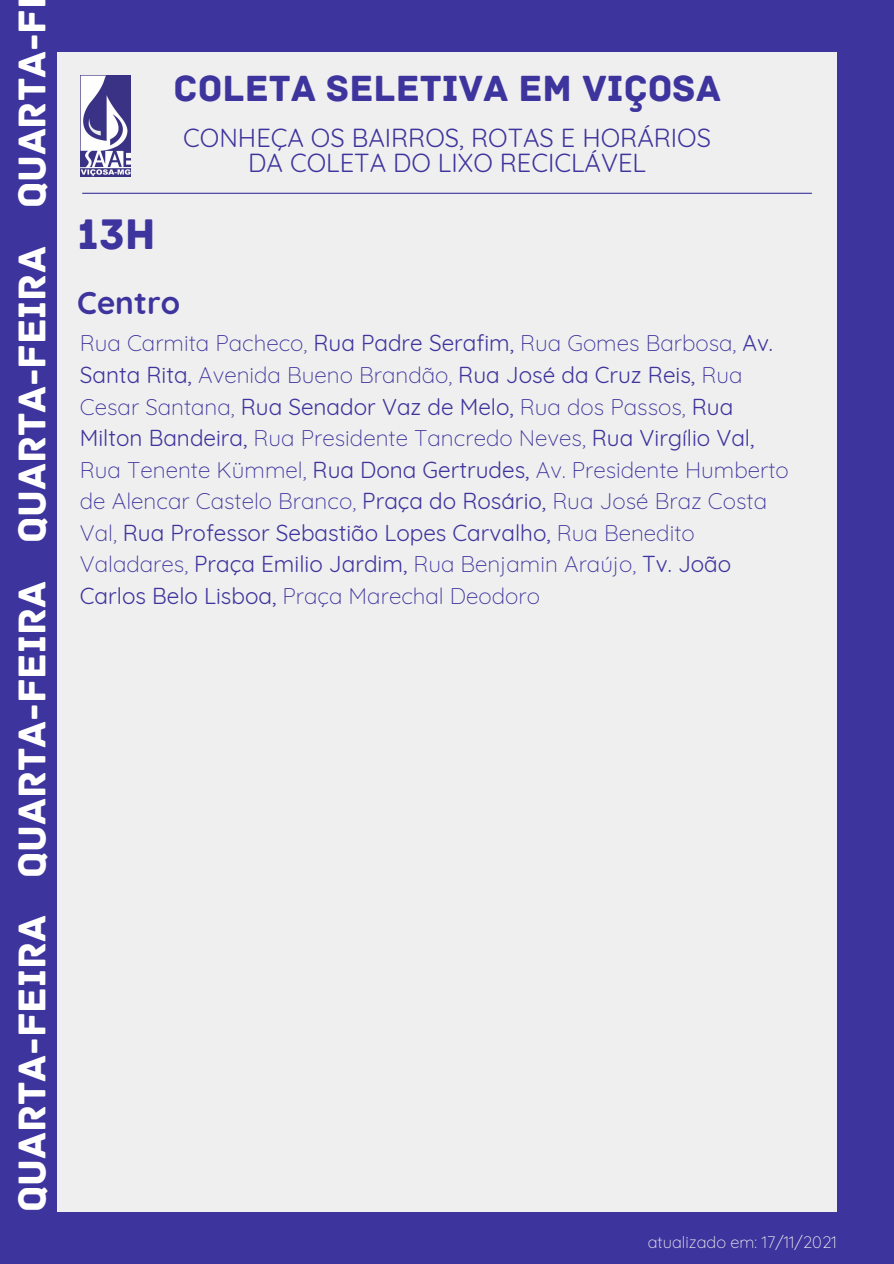
<style>
.page{position:relative;width:894px;height:1264px;background:#fff}
.page>*{position:absolute;margin:0;border:0;box-sizing:border-box;transform-origin:0 0}
.t1{font:45px "Archive";color:#3e349d}
.t2{font:40.65px "Archive";color:#fff}
.t3{font:38.25px "Archive";color:#3e349d}
.t4{font:700 31.5px "Quicksand";color:#3e349d}
.t5{font:25.5px/24.8px "Quicksand";color:#3e349d;text-align:center}
.t6{font:300 22.5px/31.5px "Quicksand";color:#3e349d}
.t7{font:300 16.5px "Quicksand";color:#efefef}
.s1{font-weight:400}
</style>
<div class="page">
<div style="left:0;top:0;width:893px;height:1263px;background:#3e349d"></div>
<div style="left:57px;top:53px;width:780px;height:1158px;background:#efefef"></div>
<img style="left:81px;top:76px;width:49px;height:100px">
<hr style="left:82px;top:193px;width:729px;height:1px;background:#3e349d">
<p class="t2" style="left:8px;top:208px;width:200px;rotate:-90deg">quarta-f</p>
<p class="t2" style="left:8px;top:543px;width:298px;rotate:-90deg">quarta-feira</p>
<p class="t2" style="left:8px;top:877px;width:298px;rotate:-90deg">quarta-feira</p>
<p class="t2" style="left:8px;top:1211px;width:298px;rotate:-90deg">quarta-feira</p>
<p class="t1" style="left:77px;top:207px;width:80px">13h</p>
<p class="t3" style="left:173px;top:66px;width:549px">COLETA SELETIVA EM VIÇOSA</p>
<p class="t5" style="left:183px;top:125px;width:529px">CONHEÇA OS BAIRROS, ROTAS E HORÁRIOS<br>DA COLETA DO LIXO RECICLÁVEL</p>
<p class="t4" style="left:77px;top:283px;width:104px">Centro</p>
<p class="t6" style="left:80px;top:327px;width:710px">Rua Carmita Pacheco, <span class="s1">Rua Padre Serafim,</span> Rua Gomes Barbosa, <span class="s1">Av.<br>Santa Rita,</span> Avenida Bueno Brandão, <span class="s1">Rua José da Cruz Reis,</span> Rua Cesar Santana, <span class="s1">Rua Senador Vaz de Melo,</span> Rua dos Passos, <span class="s1">Rua Milton Bandeira,</span> Rua Presidente Tancredo Neves, <span class="s1">Rua Virgílio Val, </span>Rua Tenente Kümmel, <span class="s1">Rua Dona Gertrudes,</span> Av. Presidente Humberto de Alencar Castelo Branco, <span class="s1">Praça do Rosário,</span> Rua José Braz Costa Val, <span class="s1">Rua Professor Sebastião Lopes Carvalho,</span> Rua Benedito Valadares, <span class="s1">Praça Emilio Jardim,</span> Rua Benjamin Araújo, <span class="s1">Tv. João Carlos Belo Lisboa,</span> Praça Marechal Deodoro</p>
<p class="t7" style="left:647px;top:1231px;width:190px">atualizado em: 17/11/2021</p>
</div>
